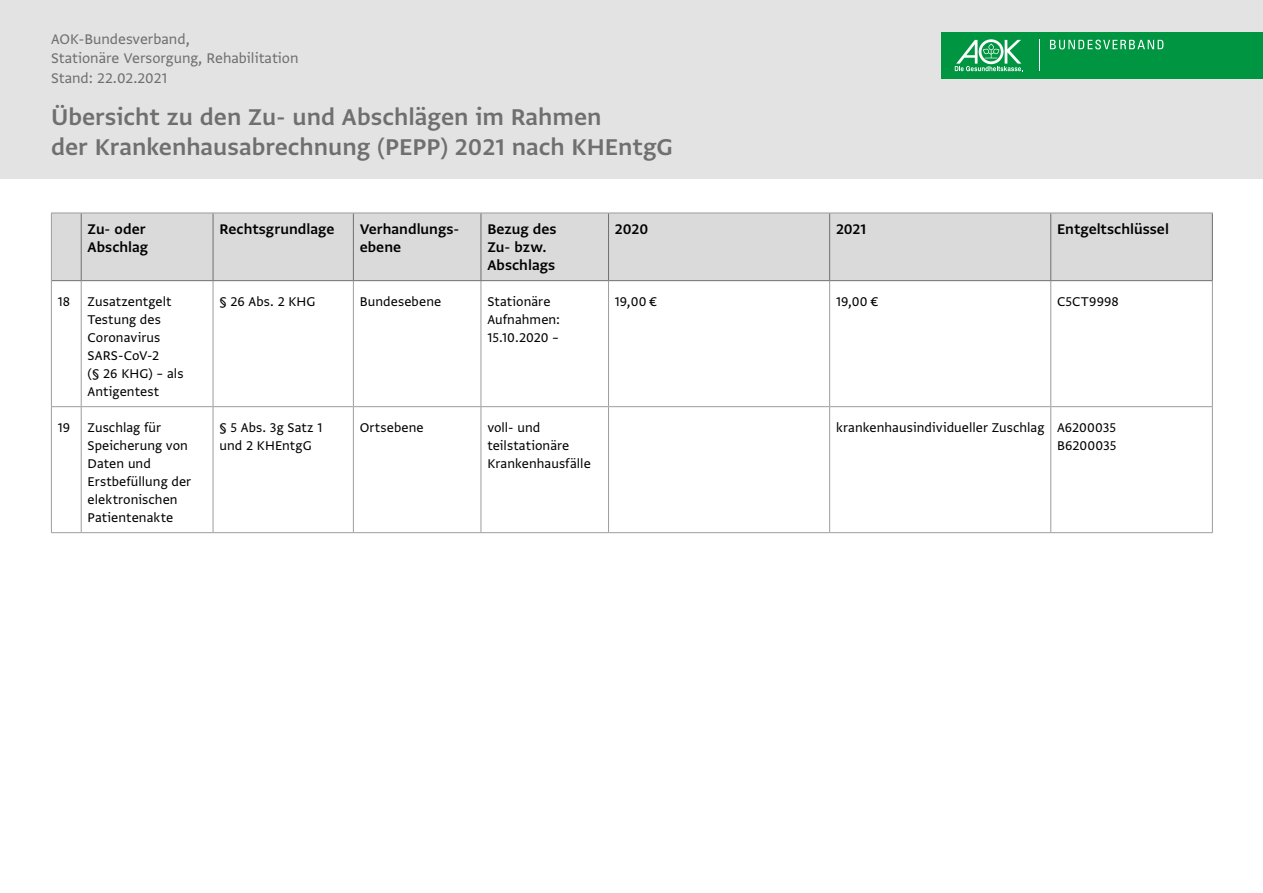
<style>
.page{position:relative;width:1263px;height:893px;background:#fff}
.page>*{position:absolute;margin:0;border:0;box-sizing:border-box;transform-origin:0 0}
.t1{font:27px/30px "Greta Sans Std Sm Bld";color:#706f6f}
.t2{font:16.5px/18px "Greta Sans Std Sm Bld";color:#000}
.t3{font:16.5px/19.5px "Greta Sans Std";color:#706f6f}
.Tabelle___Text{font:15px/18px "Greta Sans Std";letter-spacing:.005em;color:#000}
</style>
<div class="page">
<div style="left:0;top:0;width:1263px;height:179px;background:#e3e3e3"></div>
<div style="left:941px;top:32px;width:321px;height:47px;background:#009641"></div>
<svg style="left:1050px;top:40px;width:113px;height:9px"></svg>
<hr style="left:1039px;top:40px;width:1px;height:31px;background:#fff">
<svg style="left:955px;top:39px;width:68px;height:32px"></svg>
<div style="left:52px;top:214px;width:1160px;height:66px;background:#dadada"></div>
<hr style="left:51px;top:213px;width:1px;height:68px;background:#9d9d9c">
<hr style="left:51px;top:281px;width:1px;height:125px;background:#9d9d9c">
<hr style="left:81px;top:281px;width:1px;height:125px;background:#9d9d9c">
<hr style="left:213px;top:281px;width:1px;height:125px;background:#9d9d9c">
<hr style="left:353px;top:281px;width:1px;height:125px;background:#9d9d9c">
<hr style="left:481px;top:281px;width:1px;height:125px;background:#9d9d9c">
<hr style="left:608px;top:281px;width:1px;height:125px;background:#9d9d9c">
<hr style="left:829px;top:281px;width:1px;height:125px;background:#9d9d9c">
<hr style="left:1050px;top:281px;width:1px;height:125px;background:#9d9d9c">
<hr style="left:51px;top:406px;width:30px;height:1px;background:#9d9d9c">
<hr style="left:51px;top:407px;width:1px;height:125px;background:#9d9d9c">
<hr style="left:81px;top:406px;width:132px;height:1px;background:#9d9d9c">
<hr style="left:81px;top:407px;width:1px;height:125px;background:#9d9d9c">
<hr style="left:213px;top:406px;width:140px;height:1px;background:#9d9d9c">
<hr style="left:213px;top:407px;width:1px;height:125px;background:#9d9d9c">
<hr style="left:353px;top:406px;width:128px;height:1px;background:#9d9d9c">
<hr style="left:353px;top:407px;width:1px;height:125px;background:#9d9d9c">
<hr style="left:481px;top:406px;width:127px;height:1px;background:#9d9d9c">
<hr style="left:481px;top:407px;width:1px;height:125px;background:#9d9d9c">
<hr style="left:608px;top:406px;width:222px;height:1px;background:#9d9d9c">
<hr style="left:608px;top:407px;width:1px;height:125px;background:#9d9d9c">
<hr style="left:830px;top:406px;width:221px;height:1px;background:#9d9d9c">
<hr style="left:829px;top:407px;width:1px;height:125px;background:#9d9d9c">
<hr style="left:1051px;top:406px;width:162px;height:1px;background:#9d9d9c">
<hr style="left:1050px;top:407px;width:1px;height:125px;background:#9d9d9c">
<hr style="left:81px;top:213px;width:1px;height:67px;background:#706f6f">
<hr style="left:213px;top:213px;width:1px;height:67px;background:#706f6f">
<hr style="left:353px;top:213px;width:1px;height:67px;background:#706f6f">
<hr style="left:481px;top:213px;width:1px;height:67px;background:#706f6f">
<hr style="left:608px;top:213px;width:1px;height:67px;background:#706f6f">
<hr style="left:829px;top:213px;width:1px;height:67px;background:#706f6f">
<hr style="left:1050px;top:213px;width:1px;height:67px;background:#706f6f">
<hr style="left:1212px;top:281px;width:1px;height:125px;background:#9d9d9c">
<hr style="left:1212px;top:407px;width:1px;height:125px;background:#9d9d9c">
<hr style="left:51px;top:532px;width:30px;height:1px;background:#9d9d9c">
<hr style="left:81px;top:532px;width:132px;height:1px;background:#9d9d9c">
<hr style="left:213px;top:532px;width:140px;height:1px;background:#9d9d9c">
<hr style="left:353px;top:532px;width:128px;height:1px;background:#9d9d9c">
<hr style="left:481px;top:532px;width:127px;height:1px;background:#9d9d9c">
<hr style="left:608px;top:532px;width:222px;height:1px;background:#9d9d9c">
<hr style="left:830px;top:532px;width:221px;height:1px;background:#9d9d9c">
<hr style="left:1051px;top:532px;width:162px;height:1px;background:#9d9d9c">
<hr style="left:51px;top:213px;width:30px;height:1px;background:#9d9d9c">
<hr style="left:81px;top:213px;width:132px;height:1px;background:#9d9d9c">
<hr style="left:213px;top:213px;width:140px;height:1px;background:#9d9d9c">
<hr style="left:353px;top:213px;width:128px;height:1px;background:#9d9d9c">
<hr style="left:481px;top:213px;width:127px;height:1px;background:#9d9d9c">
<hr style="left:608px;top:213px;width:222px;height:1px;background:#9d9d9c">
<hr style="left:830px;top:213px;width:221px;height:1px;background:#9d9d9c">
<hr style="left:1051px;top:213px;width:162px;height:1px;background:#9d9d9c">
<hr style="left:1212px;top:213px;width:1px;height:67px;background:#706f6f">
<svg style="left:52px;top:280px;width:29px;height:1px"></svg>
<hr style="left:81px;top:280px;width:132px;height:1px;background:#706f6f">
<hr style="left:213px;top:280px;width:140px;height:1px;background:#706f6f">
<hr style="left:353px;top:280px;width:128px;height:1px;background:#706f6f">
<hr style="left:481px;top:280px;width:127px;height:1px;background:#706f6f">
<hr style="left:608px;top:280px;width:222px;height:1px;background:#706f6f">
<hr style="left:830px;top:280px;width:221px;height:1px;background:#706f6f">
<hr style="left:1051px;top:280px;width:162px;height:1px;background:#706f6f">
<p class="t3" style="left:51px;top:29px;width:249px">AOK-Bundesverband,<br>Stationäre Versorgung, Rehabilitation<br>Stand: 22.02.2021</p>
<h1 class="t1" style="left:51px;top:102px;width:623px">Übersicht zu den Zu- und Abschlägen im Rahmen<br>der Krankenhausabrechnung (PEPP) 2021 nach KHEntgG</h1>
<p class="t2" style="left:88px;top:220px;width:62px">Zu- oder<br>Abschlag</p>
<p class="t2" style="left:219px;top:220px;width:116px">Rechtsgrundlage</p>
<p class="t2" style="left:360px;top:220px;width:101px">Verhandlungs&shy;ebene</p>
<p class="t2" style="left:487px;top:220px;width:71px">Bezug des<br>Zu- bzw.<br>Abschlags</p>
<p class="t2" style="left:615px;top:220px;width:35px">2020</p>
<p class="t2" style="left:836px;top:220px;width:32px">2021</p>
<p class="t2" style="left:1057px;top:220px;width:113px">Entgeltschlüssel</p>
<p class="Tabelle___Text" style="left:58px;top:292px;width:14px">18</p>
<p class="Tabelle___Text" style="left:88px;top:292px;width:97px">Zusatzentgelt<br>Testung des<br>Coronavirus<br>SARS-CoV-2<br>(§ 26 KHG) – als<br>Antigentest</p>
<p class="Tabelle___Text" style="left:219px;top:292px;width:98px">§ 26 Abs. 2 KHG</p>
<p class="Tabelle___Text" style="left:360px;top:292px;width:83px">Bundesebene</p>
<p class="Tabelle___Text" style="left:487px;top:292px;width:74px">Stationäre<br>Aufnahmen:</p>
<p class="Tabelle___Text" style="left:487px;top:328px;width:73px">15.10.2020 –</p>
<p class="Tabelle___Text" style="left:615px;top:292px;width:44px">19,00 €</p>
<p class="Tabelle___Text" style="left:836px;top:292px;width:44px">19,00 €</p>
<p class="Tabelle___Text" style="left:1057px;top:292px;width:63px">C5CT9998</p>
<p class="Tabelle___Text" style="left:58px;top:418px;width:14px">19</p>
<p class="Tabelle___Text" style="left:88px;top:418px;width:105px">Zuschlag für<br>Speicherung von<br>Daten und<br>Erstbefüllung der elektronischen<br>Patientenakte</p>
<p class="Tabelle___Text" style="left:219px;top:418px;width:104px">§ 5 Abs. 3g Satz 1 und 2 KHEntgG</p>
<p class="Tabelle___Text" style="left:360px;top:418px;width:66px">Ortsebene</p>
<p class="Tabelle___Text" style="left:487px;top:418px;width:105px">voll- und teilstationäre<br>Krankenhausfälle</p>
<p class="Tabelle___Text" style="left:836px;top:418px;width:210px">krankenhausindividueller Zuschlag</p>
<p class="Tabelle___Text" style="left:1057px;top:418px;width:61px">A6200035</p>
<p class="Tabelle___Text" style="left:1057px;top:436px;width:61px">B6200035</p>
</div>
